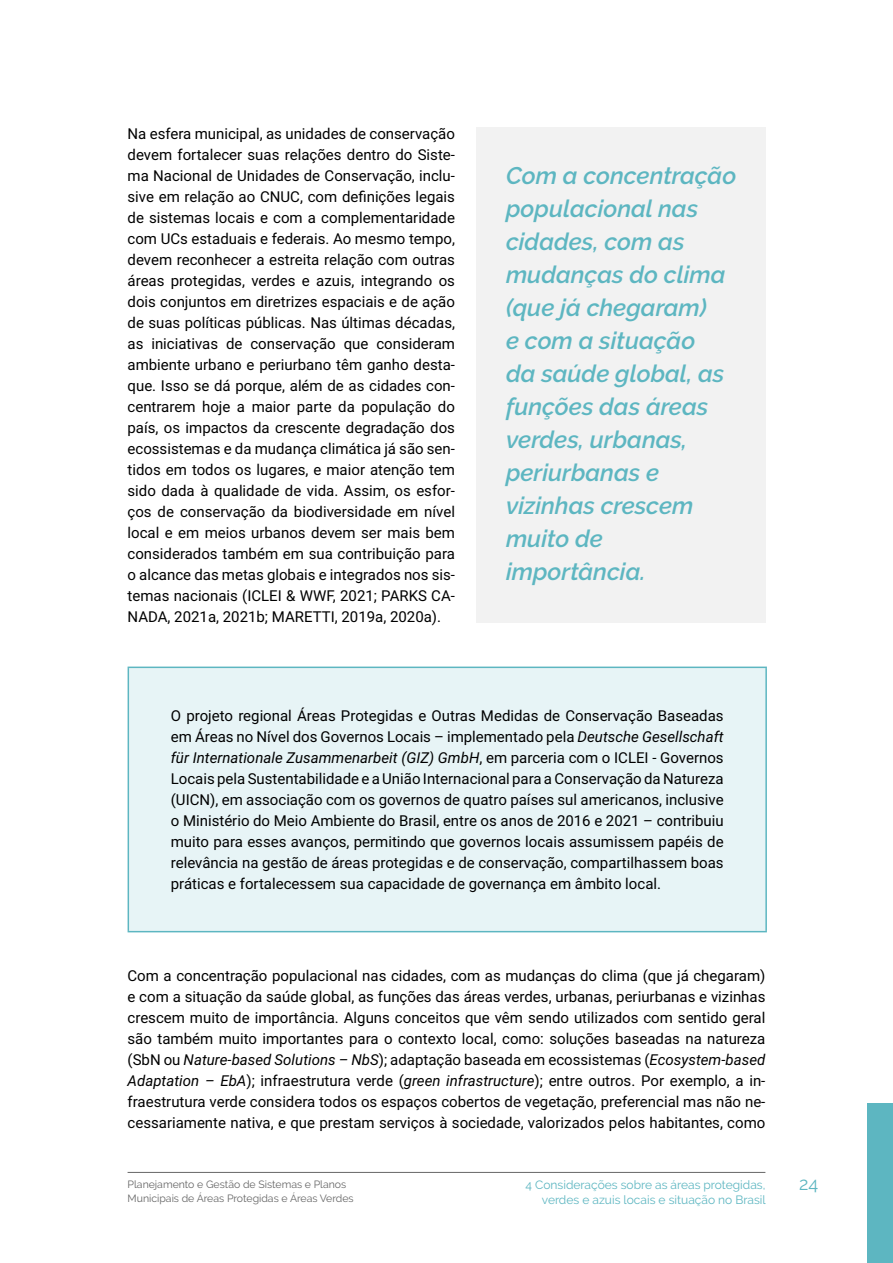
<style>
.page{position:relative;width:893px;height:1263px;background:#fff}
.page>*{position:absolute;margin:0;border:0;box-sizing:border-box;transform-origin:0 0}
.t1{font:italic 600 24px/33px "Raleway";color:#5db6c1}
.t2{font:18px "Raleway";color:#5db6c1}
.t3{font:15px/21px "Roboto";color:#000;text-align:justify}
.t4{font:12px "Raleway";color:#5db6c1}
.t5{font:10.5px/14.2px "Raleway";color:#666}
.s1{font-style:italic}
</style>
<div class="page">
<div style="left:867px;top:1103px;width:26px;height:160px;background:#5db6c1"></div>
<hr style="left:128px;top:1172px;width:637px;height:1px;background:#666">
<div style="left:476px;top:128px;width:289px;height:495px;background:#f2f2f2"></div>
<div style="left:128px;top:667px;width:638px;height:265px;background:#e7f4f6"></div>
<hr style="left:128px;top:666px;width:639px;height:2px;background:#5db6c1">
<hr style="left:128px;top:668px;width:1px;height:263px;background:#5db6c1">
<hr style="left:765px;top:668px;width:2px;height:263px;background:#5db6c1">
<hr style="left:128px;top:931px;width:639px;height:1px;background:#5db6c1">
<p class="t3" style="left:128px;top:122px;width:329px">Na esfera municipal, as unidades de conservação devem fortalecer suas relações dentro do Siste&shy;ma Nacional de Unidades de Conservação, inclu&shy;sive em relação ao CNUC, com definições legais de sistemas locais e com a complementaridade com UCs estaduais e federais. Ao mesmo tempo, devem reconhecer a estreita relação com outras áreas protegidas, verdes e azuis, integrando os dois conjuntos em diretrizes espaciais e de ação de suas políticas públicas. Nas últimas décadas, as iniciativas de conservação que consideram ambiente urbano e periurbano têm ganho desta&shy;que. Isso se dá porque, além de as cidades con&shy;centrarem hoje a maior parte da população do país, os impactos da crescente degradação dos ecossistemas e da mudança climática já são sen&shy;tidos em todos os lugares, e maior atenção tem sido dada à qualidade de vida. Assim, os esfor&shy;ços de conservação da biodiversidade em nível local e em meios urbanos devem ser mais bem considerados também em sua contribuição para o alcance das metas globais e integrados nos sis&shy;temas nacionais (ICLEI &amp; WWF, 2021; PARKS CA-NADA, 2021a, 2021b; MARETTI, 2019a, 2020a).</p>
<h1 class="t1" style="left:506px;top:159px;width:232px">Com a concentração populacional nas cidades, com as mudanças do clima (que já chegaram)<br>e com a situação<br>da saúde global, as funções das áreas verdes, urbanas, periurbanas e vizinhas crescem muito de importância.</h1>
<p class="t3" style="left:171px;top:705px;width:554px">O projeto regional Áreas Protegidas e Outras Medidas de Conservação Baseadas em Áreas no Nível dos Governos Locais – implementado pela <span class="s1">Deutsche Gesellschaft für Internationale Zusammenarbeit (GIZ) GmbH</span>, em parceria com o ICLEI - Governos Locais pela Sustentabilidade e a União Internacional para a Conservação da Natureza (UICN), em associação com os governos de quatro países sul americanos, inclusive o Ministério do Meio Ambiente do Brasil, entre os anos de 2016 e 2021 – contribuiu muito para esses avanços, permitindo que governos locais assumissem papéis de relevância na gestão de áreas protegidas e de conservação, compartilhassem boas práticas e fortalecessem sua capacidade de governança em âmbito local.</p>
<p class="t3" style="left:128px;top:965px;width:639px">Com a concentração populacional nas cidades, com as mudanças do clima (que já chegaram) e com a situação da saúde global, as funções das áreas verdes, urbanas, periurbanas e vizinhas crescem muito de importância. Alguns conceitos que vêm sendo utilizados com sentido geral são também muito importantes para o contexto local, como: soluções baseadas na natureza (SbN ou <span class="s1">Nature-based Solutions – NbS</span>); adaptação baseada em ecossistemas (<span class="s1">Ecosystem-based Adaptation – EbA</span>); infraestrutura verde (<span class="s1">green infrastructure</span>); entre outros. Por exemplo, a in&shy;fraestrutura verde considera todos os espaços cobertos de vegetação, preferencial mas não ne&shy;cessariamente nativa, e que prestam serviços à sociedade, valorizados pelos habitantes, como</p>
<p class="t5" style="left:128px;top:1177px;width:228px">Planejamento e Gestão de Sistemas e Planos<br>Municipais de Áreas Protegidas e Áreas Verdes</p>
<p class="t4" style="left:526px;top:1178px;width:241px">4 Considerações sobre as áreas protegidas,</p>
<p class="t2" style="left:799px;top:1173px;width:21px">24</p>
<p class="t4" style="left:542px;top:1192px;width:225px">verdes e azuis locais e situação no Brasil</p>
</div>
